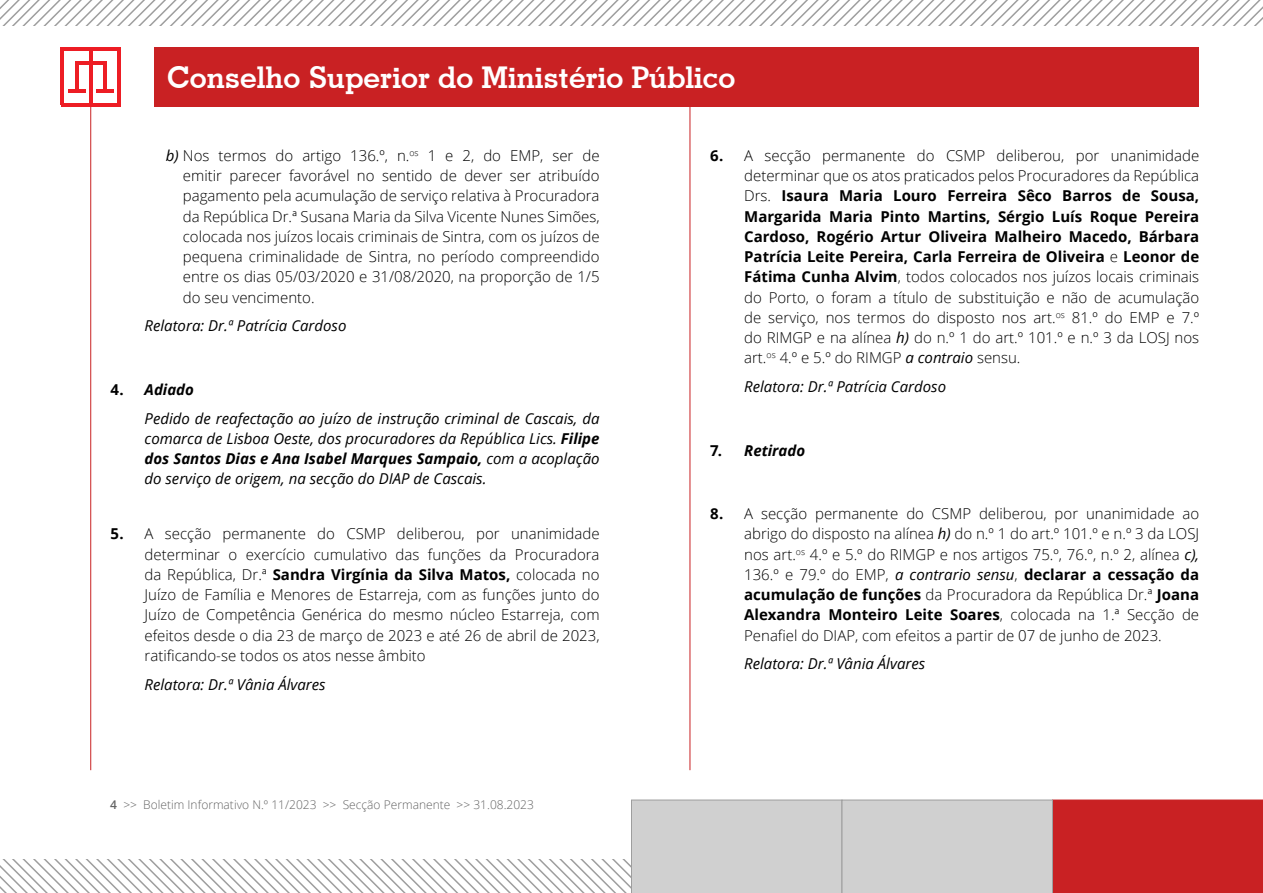
<style>
.page{position:relative;width:1263px;height:893px;background:#fff}
.page>*{position:absolute;margin:0;border:0;box-sizing:border-box;transform-origin:0 0}
.t1{font:700 30px "Geometric Slab 703 BT";color:#fff}
.t2{font:300 15px/20.2px "Open Sans";color:#000;text-align:justify}
.t3{font:italic 15px/20.2px "Open Sans";color:#000}
.t4{font:italic 700 15px "Open Sans";color:#000}
.t5{font:300 12px "Open Sans";color:#646464}
.s1{font-weight:400;font-style:italic}
.s2{font-weight:700;font-style:normal}
.s3{font-weight:700}
.s4{font-weight:600}
.s5{font-style:normal}
</style>
<div class="page">
<svg style="left:0;top:800px;width:1263px;height:93px"></svg>
<div style="left:154px;top:47px;width:1045px;height:60px;background:#c92123"></div>
<hr style="left:90px;top:104px;width:1px;height:666px;background:#c92123">
<hr style="left:75px;top:61px;width:3px;height:31px;background:#ed1d24">
<hr style="left:61px;top:47px;width:3px;height:58px;background:#ed1d24">
<hr style="left:117px;top:49px;width:3px;height:56px;background:#ed1d24">
<hr style="left:61px;top:103px;width:59px;height:4px;background:#ed1d24">
<hr style="left:61px;top:47px;width:59px;height:4px;background:#ed1d24">
<hr style="left:89px;top:48px;width:3px;height:56px;background:#ed1d24">
<hr style="left:68px;top:89px;width:17px;height:4px;background:#ed1d24">
<hr style="left:103px;top:61px;width:3px;height:31px;background:#ed1d24">
<hr style="left:75px;top:61px;width:31px;height:4px;background:#ed1d24">
<hr style="left:96px;top:89px;width:18px;height:4px;background:#ed1d24">
<hr style="left:690px;top:104px;width:1px;height:666px;background:#c92123">
<svg style="left:0;top:0;width:1263px;height:26px"></svg>
<h1 class="t1" style="left:167px;top:60px;width:570px">Conselho Superior do Ministério Público</h1>
<p class="t2" style="left:183px;top:145px;width:418px;text-indent:-17px"><span class="s1">b)</span> Nos termos do artigo 136.º, n.<sup>os</sup> 1 e 2, do EMP, ser de emitir parecer favorável no sentido de dever ser atribuído pagamento pela acumulação de serviço relativa à Procuradora da República Dr.ª Susana Maria da Silva Vicente Nunes Simões, colocada nos juízos locais criminais de Sintra, com os juízos de pequena criminalidade de Sintra, no período compreendido entre os dias 05/03/2020 e 31/08/2020, na proporção de 1/5 do seu vencimento.</p>
<p class="t3" style="left:145px;top:315px;width:203px">Relatora: Dr.ª Patrícia Cardoso</p>
<p class="t3" style="left:145px;top:375px;width:456px;line-height:28.8px;text-indent:-34px"><span class="s2">4.</span> <span class="s3">Adiado<br></span>Pedido de reafectação ao juízo de instrução criminal de Cascais, da</p>
<p class="t3" style="left:145px;top:428px;width:456px;text-align:justify">comarca de Lisboa Oeste, dos procuradores da República Lics. <span class="s3">Filipe dos Santos Dias e Ana Isabel Marques Sampaio,</span> com a acoplação do serviço de origem, na secção do DIAP de Cascais.</p>
<p class="t2" style="left:145px;top:523px;width:456px;text-indent:-34px"><span class="s3">5.</span> A secção permanente do CSMP deliberou, por unanimidade determinar o exercício cumulativo das funções da Procuradora da República, Dr.ª <span class="s3">Sandra Virgínia da Silva Matos,</span> colocada no Juízo de Família e Menores de Estarreja, com as funções junto do Juízo de Competência Genérica do mesmo núcleo Estarreja, com efeitos desde o dia 23 de março de 2023 e até 26 de abril de 2023, ratificando-se todos os atos nesse âmbito</p>
<p class="t3" style="left:145px;top:674px;width:183px">Relatora: Dr.ª Vânia Álvares</p>
<p class="t5" style="left:110px;top:796px;width:425px"><span class="s4">4</span> &gt;&gt; Boletim Informativo N.º 11/2023 &gt;&gt; Secção Permanente &gt;&gt; 31.08.2023</p>
<p class="t2" style="left:744px;top:145px;width:457px;text-indent:-34px"><span class="s3">6.</span> A secção permanente do CSMP deliberou, por unanimidade determinar que os atos praticados pelos Procuradores da República Drs. <span class="s3">Isaura Maria Louro Ferreira Sêco Barros de Sousa, Margarida Maria Pinto Martins, Sérgio Luís Roque Pereira Cardoso, Rogério Artur Oliveira Malheiro Macedo, Bárbara Patrícia Leite Pereira, Carla Ferreira de Oliveira</span> e <span class="s3">Leonor de Fátima Cunha Alvim</span>, todos colocados nos juízos locais criminais do Porto, o foram a título de substituição e não de acumulação de serviço, nos termos do disposto nos art.<sup>os</sup> 81.º do E MP e 7.º do RIMGP e na alínea <span class="s1">h)</span> do n.º 1 do art.º 101.º e n.º 3 da LOSJ nos art.<sup>os</sup> 4.º e 5.º do RIMGP <span class="s1">a contraio</span> sensu.</p>
<p class="t3" style="left:744px;top:376px;width:203px">Relatora: Dr.ª Patrícia Cardoso</p>
<p class="t4" style="left:710px;top:440px;width:97px"><span class="s5">7.</span> Retirado</p>
<p class="t2" style="left:744px;top:503px;width:457px;text-indent:-34px"><span class="s3">8.</span> A secção permanente do CSMP deliberou, por unanimidade ao abrigo do disposto na alínea <span class="s1">h)</span> do n.º 1 do art.º 101.º e n.º 3 da LOSJ nos art.<sup>os</sup> 4.º e 5.º do RIMGP e nos artigos 75.º, 76.º, n.º 2, alínea <span class="s1">c), </span>136.º e 79.º do E MP, <span class="s1">a contrario sensu</span>, <span class="s3">declarar a cessação da acumulação de funções</span> da Procuradora da República Dr.ª <span class="s3">Joana Alexandra Monteiro Leite Soares</span>, colocada na 1.ª Secção de Penafiel do DIAP, com efeitos a partir de 07 de junho de 2023.</p>
<p class="t3" style="left:744px;top:653px;width:183px">Relatora: Dr.ª Vânia Álvares</p>
</div>
